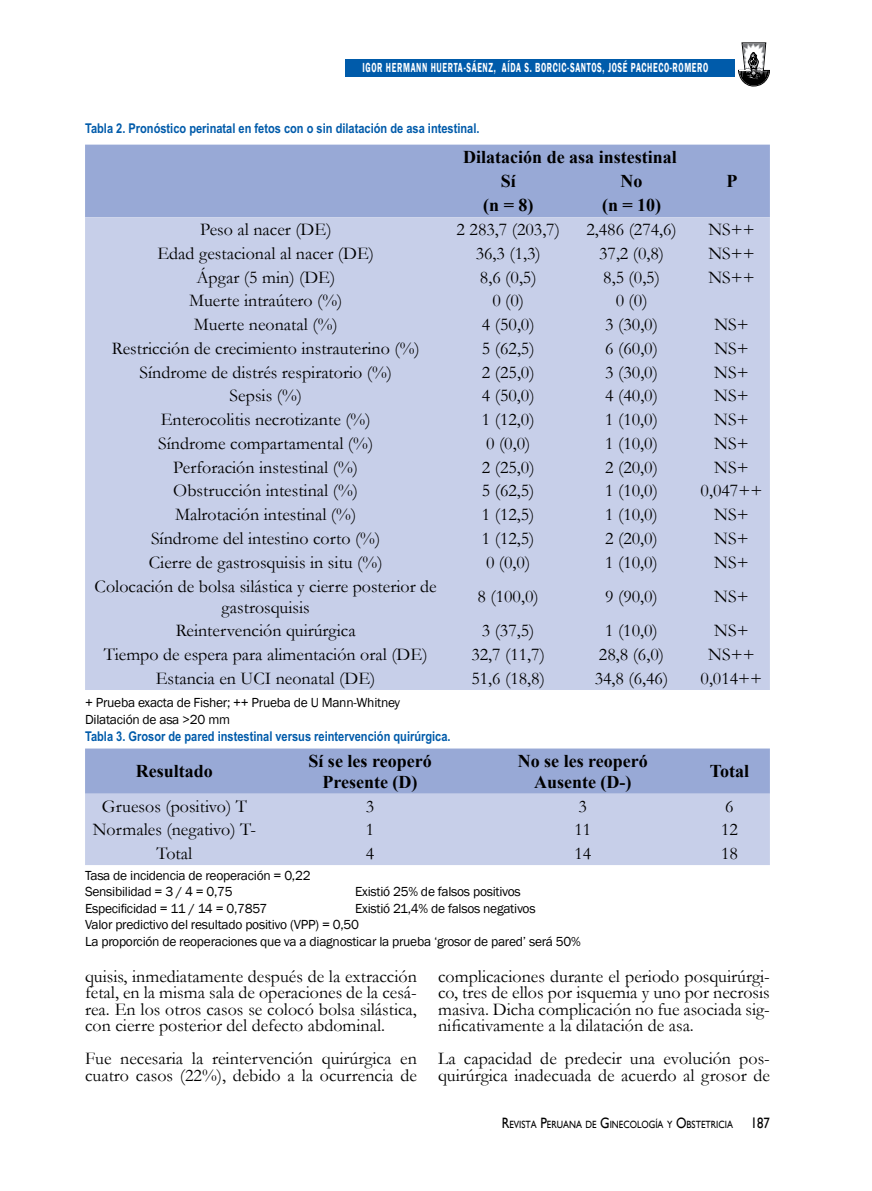
<style>
.page{position:relative;width:872px;height:1191px;background:#fff}
.page>*{position:absolute;margin:0;border:0;box-sizing:border-box;transform-origin:0 0}
.t1{font:18px/16.5px "Garamond";color:#000;text-align:justify}
.t2{font:700 18px/21px "Times New Roman";color:#000;text-align:center}
.t3{font:13.5px/16.5px "Franklin Gothic";letter-spacing:-.02em;color:#000}
.t4{font:700 13.5px "Arial Narrow";color:#005baa}
.t5{font:600 13.5px "Franklin Gothic";letter-spacing:.08em;color:#fff;scale:.6 1}
.t6{font:10.5px "Gill Sans";color:#000;scale:.85 1}
.s1{font-size:15px}
</style>
<div class="page">
<div style="left:345px;top:60px;width:389px;height:17px;background:#005baa"></div>
<svg style="left:738px;top:43px;width:32px;height:43px"></svg>
<div style="left:85px;top:145px;width:685px;height:72px;background:#98a9d6"></div>
<div style="left:85px;top:217px;width:685px;height:473px;background:#c7cfe9"></div>
<div style="left:85px;top:748px;width:685px;height:45px;background:#98a9d6"></div>
<div style="left:85px;top:793px;width:685px;height:72px;background:#c7cfe9"></div>
<p class="t5" style="left:362px;top:59px;width:577px">IGOR HERMANN HUERTA-SÁENZ, AÍDA S. BORCIC-SANTOS, JOSÉ PACHECO-ROMERO</p>
<p class="t4" style="left:85px;top:121px;width:396px">Tabla 2. Pronóstico perinatal en fetos con o sin dilatación de asa intestinal.</p>
<p class="t2" style="left:501px;top:144px;width:177px;line-height:24.2px;text-align:left;text-indent:-38px">Dilatación de asa instestinal<br>Sí</p>
<p class="t2" style="left:620px;top:170px;width:23px">No</p>
<p class="t2" style="left:726px;top:170px;width:12px">P</p>
<p class="t2" style="left:483px;top:194px;width:52px">(n = 8)</p>
<p class="t2" style="left:602px;top:194px;width:61px">(n = 10)</p>
<p class="t1" style="left:200px;top:221px;width:133px">Peso al nacer (DE)</p>
<p class="t1" style="left:456px;top:221px;width:105px">2 283,7 (203,7)</p>
<p class="t1" style="left:586px;top:221px;width:92px">2,486 (274,6)</p>
<p class="t1" style="left:708px;top:221px;width:48px">NS++</p>
<p class="t1" style="left:157px;top:244px;width:218px">Edad gestacional al nacer (DE)</p>
<p class="t1" style="left:476px;top:244px;width:67px">36,3 (1,3)</p>
<p class="t1" style="left:599px;top:244px;width:67px">37,2 (0,8)</p>
<p class="t1" style="left:708px;top:244px;width:48px">NS++</p>
<p class="t1" style="left:196px;top:268px;width:140px">Ápgar (5 min) (DE)</p>
<p class="t1" style="left:480px;top:268px;width:58px">8,6 (0,5)</p>
<p class="t1" style="left:603px;top:268px;width:58px">8,5 (0,5)</p>
<p class="t1" style="left:708px;top:268px;width:48px">NS++</p>
<p class="t1" style="left:189px;top:292px;width:155px">Muerte intraútero (%)</p>
<p class="t1" style="left:492px;top:292px;width:33px">0 (0)</p>
<p class="t1" style="left:615px;top:292px;width:33px">0 (0)</p>
<p class="t1" style="left:194px;top:316px;width:145px">Muerte neonatal (%)</p>
<p class="t1" style="left:482px;top:316px;width:54px">4 (50,0)</p>
<p class="t1" style="left:605px;top:316px;width:54px">3 (30,0)</p>
<p class="t1" style="left:714px;top:316px;width:36px">NS+</p>
<p class="t1" style="left:112px;top:339px;width:309px">Restricción de crecimiento instrauterino (%)</p>
<p class="t1" style="left:482px;top:339px;width:54px">5 (62,5)</p>
<p class="t1" style="left:605px;top:339px;width:54px">6 (60,0)</p>
<p class="t1" style="left:714px;top:339px;width:36px">NS+</p>
<p class="t1" style="left:139px;top:363px;width:254px">Síndrome de distrés respiratorio (%)</p>
<p class="t1" style="left:482px;top:363px;width:54px">2 (25,0)</p>
<p class="t1" style="left:605px;top:363px;width:54px">3 (30,0)</p>
<p class="t1" style="left:714px;top:363px;width:36px">NS+</p>
<p class="t1" style="left:229px;top:387px;width:74px">Sepsis (%)</p>
<p class="t1" style="left:482px;top:387px;width:54px">4 (50,0)</p>
<p class="t1" style="left:605px;top:387px;width:54px">4 (40,0)</p>
<p class="t1" style="left:714px;top:387px;width:36px">NS+</p>
<p class="t1" style="left:161px;top:411px;width:211px">Enterocolitis necrotizante (%)</p>
<p class="t1" style="left:482px;top:411px;width:54px">1 (12,0)</p>
<p class="t1" style="left:605px;top:411px;width:54px">1 (10,0)</p>
<p class="t1" style="left:714px;top:411px;width:36px">NS+</p>
<p class="t1" style="left:158px;top:434px;width:217px">Síndrome compartamental (%)</p>
<p class="t1" style="left:486px;top:434px;width:46px">0 (0,0)</p>
<p class="t1" style="left:605px;top:434px;width:54px">1 (10,0)</p>
<p class="t1" style="left:714px;top:434px;width:36px">NS+</p>
<p class="t1" style="left:173px;top:458px;width:186px">Perforación instestinal (%)</p>
<p class="t1" style="left:482px;top:458px;width:54px">2 (25,0)</p>
<p class="t1" style="left:605px;top:458px;width:54px">2 (20,0)</p>
<p class="t1" style="left:714px;top:458px;width:36px">NS+</p>
<p class="t1" style="left:173px;top:482px;width:186px">Obstrucción intestinal (%)</p>
<p class="t1" style="left:482px;top:482px;width:54px">5 (62,5)</p>
<p class="t1" style="left:605px;top:482px;width:54px">1 (10,0)</p>
<p class="t1" style="left:700px;top:482px;width:63px">0,047++</p>
<p class="t1" style="left:175px;top:506px;width:183px">Malrotación intestinal (%)</p>
<p class="t1" style="left:482px;top:506px;width:54px">1 (12,5)</p>
<p class="t1" style="left:605px;top:506px;width:54px">1 (10,0)</p>
<p class="t1" style="left:714px;top:506px;width:36px">NS+</p>
<p class="t1" style="left:151px;top:529px;width:231px">Síndrome del intestino corto (%)</p>
<p class="t1" style="left:482px;top:529px;width:54px">1 (12,5)</p>
<p class="t1" style="left:605px;top:529px;width:54px">2 (20,0)</p>
<p class="t1" style="left:714px;top:529px;width:36px">NS+</p>
<p class="t1" style="left:149px;top:553px;width:235px">Cierre de gastrosquisis in situ (%)</p>
<p class="t1" style="left:486px;top:553px;width:46px">0 (0,0)</p>
<p class="t1" style="left:605px;top:553px;width:54px">1 (10,0)</p>
<p class="t1" style="left:714px;top:553px;width:36px">NS+</p>
<p class="t1" style="left:95px;top:575px;width:343px;line-height:21px;text-align:center">Colocación de bolsa silástica y cierre posterior de gastrosquisis</p>
<p class="t1" style="left:477px;top:587px;width:63px">8 (100,0)</p>
<p class="t1" style="left:605px;top:587px;width:54px">9 (90,0)</p>
<p class="t1" style="left:714px;top:587px;width:36px">NS+</p>
<p class="t1" style="left:176px;top:622px;width:181px">Reintervención quirúrgica</p>
<p class="t1" style="left:482px;top:622px;width:54px">3 (37,5)</p>
<p class="t1" style="left:605px;top:622px;width:54px">1 (10,0)</p>
<p class="t1" style="left:714px;top:622px;width:36px">NS+</p>
<p class="t1" style="left:104px;top:645px;width:325px">Tiempo de espera para alimentación oral (DE)</p>
<p class="t1" style="left:471px;top:645px;width:75px">32,7 (11,7)</p>
<p class="t1" style="left:599px;top:645px;width:67px">28,8 (6,0)</p>
<p class="t1" style="left:708px;top:645px;width:48px">NS++</p>
<p class="t1" style="left:156px;top:669px;width:221px">Estancia en UCI neonatal (DE)</p>
<p class="t1" style="left:471px;top:669px;width:75px">51,6 (18,8)</p>
<p class="t1" style="left:594px;top:669px;width:75px">34,8 (6,46)</p>
<p class="t1" style="left:700px;top:669px;width:63px">0,014++</p>
<p class="t3" style="left:85px;top:694px;width:317px">+ Prueba exacta de Fisher; ++ Prueba de U Mann-Whitney<br>Dilatación de asa &gt;20 mm</p>
<p class="t4" style="left:85px;top:728px;width:367px">Tabla 3. Grosor de pared instestinal versus reintervención quirúrgica.</p>
<p class="t2" style="left:136px;top:760px;width:79px">Resultado</p>
<p class="t2" style="left:308px;top:749px;width:125px">Sí se les reoperó<br>Presente (D)</p>
<p class="t2" style="left:517px;top:749px;width:132px">No se les reoperó<br>Ausente (D-)</p>
<p class="t2" style="left:710px;top:760px;width:41px">Total</p>
<p class="t1" style="left:102px;top:797px;width:147px">Gruesos (positivo) T</p>
<p class="t1" style="left:366px;top:797px;width:10px">3</p>
<p class="t1" style="left:578px;top:797px;width:10px">3</p>
<p class="t1" style="left:725px;top:797px;width:10px">6</p>
<p class="t1" style="left:93px;top:821px;width:165px">Normales (negativo) T-</p>
<p class="t1" style="left:366px;top:821px;width:10px">1</p>
<p class="t1" style="left:574px;top:821px;width:18px">11</p>
<p class="t1" style="left:721px;top:821px;width:18px">12</p>
<p class="t1" style="left:157px;top:844px;width:37px">Total</p>
<p class="t1" style="left:366px;top:844px;width:10px">4</p>
<p class="t1" style="left:574px;top:844px;width:18px">14</p>
<p class="t1" style="left:721px;top:844px;width:18px">18</p>
<p class="t3" style="left:85px;top:867px;width:227px">Tasa de incidencia de reoperación = 0,22<br>Sensibilidad = 3 / 4 = 0,75</p>
<p class="t3" style="left:355px;top:884px;width:167px">Existió 25% de falsos positivos</p>
<p class="t3" style="left:85px;top:900px;width:497px;text-indent:270px">Existió 21,4% de falsos negativos<br>Valor predictivo del resultado positivo (VPP) = 0,50<br>La proporción de reoperaciones que va a diagnosticar la prueba ‘grosor de pared’ será 50%</p>
<p class="t3" style="left:85px;top:900px;width:184px">Especificidad = 11 / 14 = 0,7857</p>
<p class="t1" style="left:85px;top:967px;width:333px">quisis, inmediatamente después de la extracción fetal, en la misma sala de operaciones de la cesá&shy;rea. En los otros casos se colocó bolsa silástica, con cierre posterior del defecto abdominal.</p>
<p class="t1" style="left:85px;top:1049px;width:333px">Fue necesaria la reintervención quirúrgica en cuatro casos (22%), debido a la ocurrencia de</p>
<p class="t1" style="left:438px;top:967px;width:333px">complicaciones durante el periodo posquirúrgi&shy;co, tres de ellos por isquemia y uno por necrosis masiva. Dicha complicación no fue asociada sig&shy;nificativamente a la dilatación de asa.</p>
<p class="t1" style="left:438px;top:1049px;width:333px">La capacidad de predecir una evolución pos&shy;quirúrgica inadecuada de acuerdo al grosor de</p>
<p class="t6" style="left:501px;top:1118px;width:317px"><span class="s1">R</span>EVISTA <span class="s1">P</span>ERUANA DE <span class="s1">G</span>INECOLOGÍA Y <span class="s1">O</span>BSTETRICIA <span class="s1">187</span></p>
</div>
